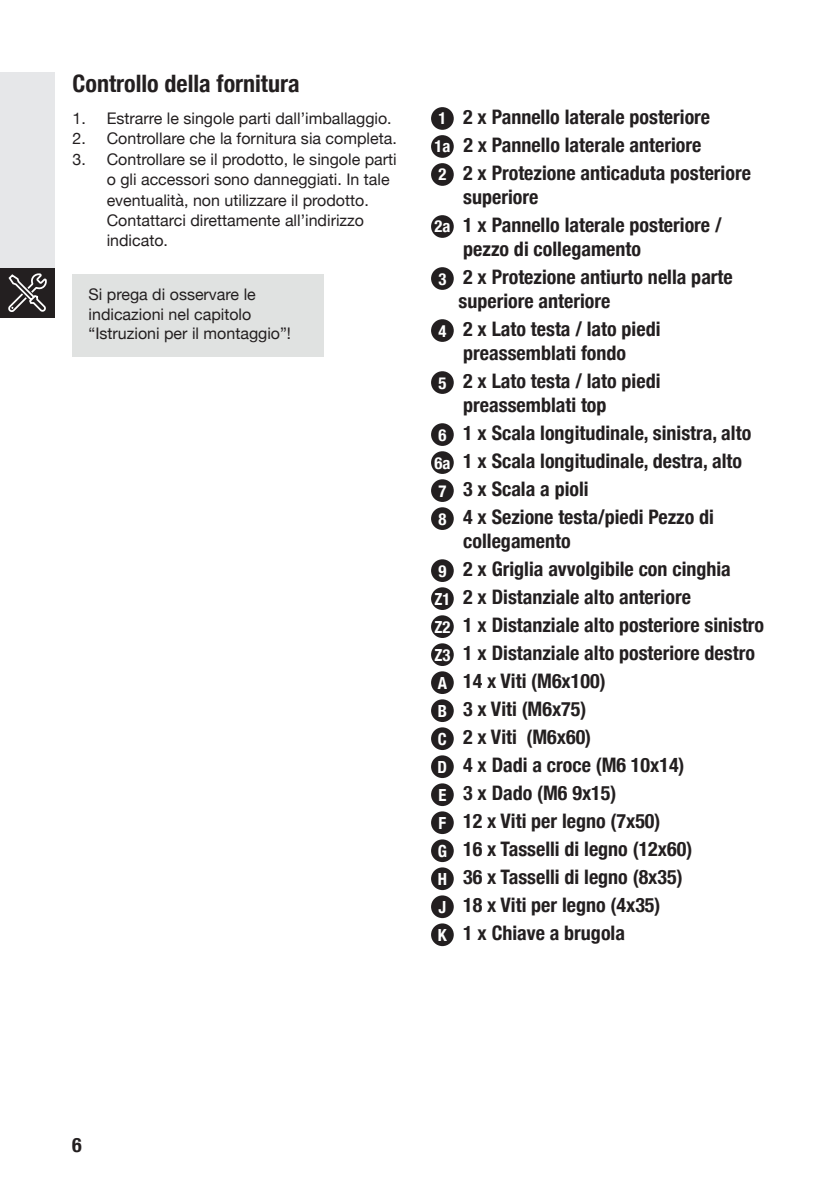
<style>
.page{position:relative;width:840px;height:1191px;background:#fff}
.page>*{position:absolute;margin:0;border:0;box-sizing:border-box;transform-origin:0 0}
.Überschrift_3{font:700 condensed 24px "Helvetica Neue";color:#231f20}
.Absatz_Bold{font:700 condensed 20px/24px "Helvetica Neue";color:#231f20}
.Absatz{font:700 condensed 16.6px "Helvetica Neue";color:#fff}
.Absatz-2{font:16px/20.4px "Helvetica Neue";color:#231f20}
</style>
<div class="page">
<div style="left:0;top:72px;width:55px;height:245px;background:#e6e7e9"></div>
<div style="left:0;top:268px;width:55px;height:49px;background:#231f20"></div>
<svg style="left:8px;top:273px;width:39px;height:39px"></svg>
<div style="left:73px;top:274px;width:251px;height:83px;background:#e0e2e1"></div>
<div style="left:431px;top:107px;width:22px;height:23px;background:#231f20;border-radius:50%"></div>
<div style="left:431px;top:135px;width:22px;height:23px;background:#231f20;border-radius:50%"></div>
<div style="left:431px;top:163px;width:22px;height:23px;background:#231f20;border-radius:50%"></div>
<div style="left:431px;top:215px;width:22px;height:23px;background:#231f20;border-radius:50%"></div>
<div style="left:431px;top:267px;width:22px;height:23px;background:#231f20;border-radius:50%"></div>
<div style="left:431px;top:319px;width:22px;height:23px;background:#231f20;border-radius:50%"></div>
<div style="left:431px;top:371px;width:22px;height:23px;background:#231f20;border-radius:50%"></div>
<div style="left:431px;top:423px;width:22px;height:23px;background:#231f20;border-radius:50%"></div>
<div style="left:431px;top:451px;width:22px;height:23px;background:#231f20;border-radius:50%"></div>
<div style="left:431px;top:479px;width:22px;height:23px;background:#231f20;border-radius:50%"></div>
<div style="left:431px;top:507px;width:22px;height:23px;background:#231f20;border-radius:50%"></div>
<div style="left:431px;top:559px;width:22px;height:23px;background:#231f20;border-radius:50%"></div>
<div style="left:431px;top:587px;width:22px;height:23px;background:#231f20;border-radius:50%"></div>
<div style="left:431px;top:615px;width:22px;height:23px;background:#231f20;border-radius:50%"></div>
<div style="left:431px;top:643px;width:22px;height:23px;background:#231f20;border-radius:50%"></div>
<div style="left:431px;top:671px;width:22px;height:23px;background:#231f20;border-radius:50%"></div>
<div style="left:431px;top:699px;width:22px;height:23px;background:#231f20;border-radius:50%"></div>
<div style="left:431px;top:727px;width:22px;height:23px;background:#231f20;border-radius:50%"></div>
<div style="left:431px;top:755px;width:22px;height:23px;background:#231f20;border-radius:50%"></div>
<div style="left:431px;top:783px;width:22px;height:23px;background:#231f20;border-radius:50%"></div>
<div style="left:431px;top:811px;width:22px;height:23px;background:#231f20;border-radius:50%"></div>
<div style="left:431px;top:839px;width:22px;height:23px;background:#231f20;border-radius:50%"></div>
<div style="left:431px;top:867px;width:22px;height:23px;background:#231f20;border-radius:50%"></div>
<div style="left:431px;top:895px;width:22px;height:23px;background:#231f20;border-radius:50%"></div>
<div style="left:431px;top:923px;width:22px;height:23px;background:#231f20;border-radius:50%"></div>
<p class="Überschrift_3" style="left:73px;top:64px;width:228px">Controllo della fornitura</p>
<p class="Absatz-2" style="left:73px;top:109px;width:320px">1. Estrarre le singole parti dall’imballaggio.</p>
<p class="Absatz-2" style="left:73px;top:129px;width:325px">2. Controllare che la fornitura sia completa.</p>
<p class="Absatz-2" style="left:107px;top:150px;width:291px;text-indent:-34px">3. Controllare se il prodotto, le singole parti o gli accessori sono danneggiati. In tale eventualità, non utilizzare il prodotto.<br>Contattarci direttamente all’indirizzo indicato.</p>
<p class="Absatz-2" style="left:88px;top:286px;width:204px;line-height:19.2px">Si prega di osservare le indicazioni nel capitolo “Istruzioni per il montaggio”!</p>
<p class="Absatz" style="left:438px;top:105px;width:9px">1</p>
<p class="Absatz_Bold" style="left:463px;top:104px;width:248px">2 x Pannello laterale posteriore</p>
<p class="Absatz" style="left:434px;top:133px;width:18px">1a</p>
<p class="Absatz_Bold" style="left:463px;top:132px;width:239px">2 x Pannello laterale anteriore</p>
<p class="Absatz" style="left:438px;top:161px;width:9px">2</p>
<p class="Absatz_Bold" style="left:463px;top:160px;width:289px">2 x Protezione anticaduta posteriore superiore</p>
<p class="Absatz" style="left:434px;top:213px;width:18px">2a</p>
<p class="Absatz_Bold" style="left:463px;top:212px;width:260px">1 x Pannello laterale posteriore / pezzo di collegamento</p>
<p class="Absatz" style="left:438px;top:265px;width:9px">3</p>
<p class="Absatz_Bold" style="left:458px;top:264px;width:276px">2 x Protezione antiurto nella parte superiore anteriore</p>
<p class="Absatz" style="left:438px;top:317px;width:9px">4</p>
<p class="Absatz_Bold" style="left:463px;top:316px;width:199px">2 x Lato testa / lato piedi preassemblati fondo</p>
<p class="Absatz" style="left:438px;top:369px;width:9px">5</p>
<p class="Absatz_Bold" style="left:463px;top:368px;width:199px">2 x Lato testa / lato piedi preassemblati top</p>
<p class="Absatz" style="left:438px;top:421px;width:9px">6</p>
<p class="Absatz_Bold" style="left:463px;top:420px;width:289px">1 x Scala longitudinale, sinistra, alto</p>
<p class="Absatz" style="left:434px;top:449px;width:18px">6a</p>
<p class="Absatz_Bold" style="left:463px;top:448px;width:280px">1 x Scala longitudinale, destra, alto</p>
<p class="Absatz" style="left:438px;top:477px;width:9px">7</p>
<p class="Absatz_Bold" style="left:463px;top:476px;width:127px">3 x Scala a pioli</p>
<p class="Absatz" style="left:438px;top:505px;width:9px">8</p>
<p class="Absatz_Bold" style="left:463px;top:504px;width:252px">4 x Sezione testa/piedi Pezzo di collegamento</p>
<p class="Absatz" style="left:438px;top:557px;width:9px">9</p>
<p class="Absatz_Bold" style="left:463px;top:556px;width:269px">2 x Griglia avvolgibile con cinghia</p>
<p class="Absatz" style="left:434px;top:585px;width:18px">Z1</p>
<p class="Absatz_Bold" style="left:463px;top:584px;width:229px">2 x Distanziale alto anteriore</p>
<p class="Absatz" style="left:434px;top:613px;width:18px">Z2</p>
<p class="Absatz_Bold" style="left:463px;top:612px;width:302px">1 x Distanziale alto posteriore sinistro</p>
<p class="Absatz" style="left:434px;top:641px;width:18px">Z3</p>
<p class="Absatz_Bold" style="left:463px;top:640px;width:293px">1 x Distanziale alto posteriore destro</p>
<p class="Absatz" style="left:437px;top:669px;width:11px">A</p>
<p class="Absatz_Bold" style="left:463px;top:668px;width:144px">14 x Viti (M6x100)</p>
<p class="Absatz" style="left:437px;top:697px;width:11px">B</p>
<p class="Absatz_Bold" style="left:463px;top:696px;width:125px">3 x Viti (M6x75)</p>
<p class="Absatz" style="left:437px;top:725px;width:10px">C</p>
<p class="Absatz_Bold" style="left:463px;top:724px;width:129px">2 x Viti (M6x60)</p>
<p class="Absatz" style="left:437px;top:753px;width:11px">D</p>
<p class="Absatz_Bold" style="left:463px;top:752px;width:223px">4 x Dadi a croce (M6 10x14)</p>
<p class="Absatz" style="left:438px;top:781px;width:10px">E</p>
<p class="Absatz_Bold" style="left:463px;top:780px;width:155px">3 x Dado (M6 9x15)</p>
<p class="Absatz" style="left:438px;top:809px;width:9px">F</p>
<p class="Absatz_Bold" style="left:463px;top:808px;width:199px">12 x Viti per legno (7x50)</p>
<p class="Absatz" style="left:437px;top:837px;width:11px">G</p>
<p class="Absatz_Bold" style="left:463px;top:836px;width:230px">16 x Tasselli di legno (12x60)</p>
<p class="Absatz" style="left:437px;top:865px;width:11px">H</p>
<p class="Absatz_Bold" style="left:463px;top:864px;width:221px">36 x Tasselli di legno (8x35)</p>
<p class="Absatz" style="left:438px;top:893px;width:9px">J</p>
<p class="Absatz_Bold" style="left:463px;top:892px;width:199px">18 x Viti per legno (4x35)</p>
<p class="Absatz" style="left:437px;top:921px;width:10px">K</p>
<p class="Absatz_Bold" style="left:463px;top:920px;width:163px">1 x Chiave a brugola</p>
<p class="Absatz_Bold" style="left:72px;top:1132px;width:11px">6</p>
</div>
